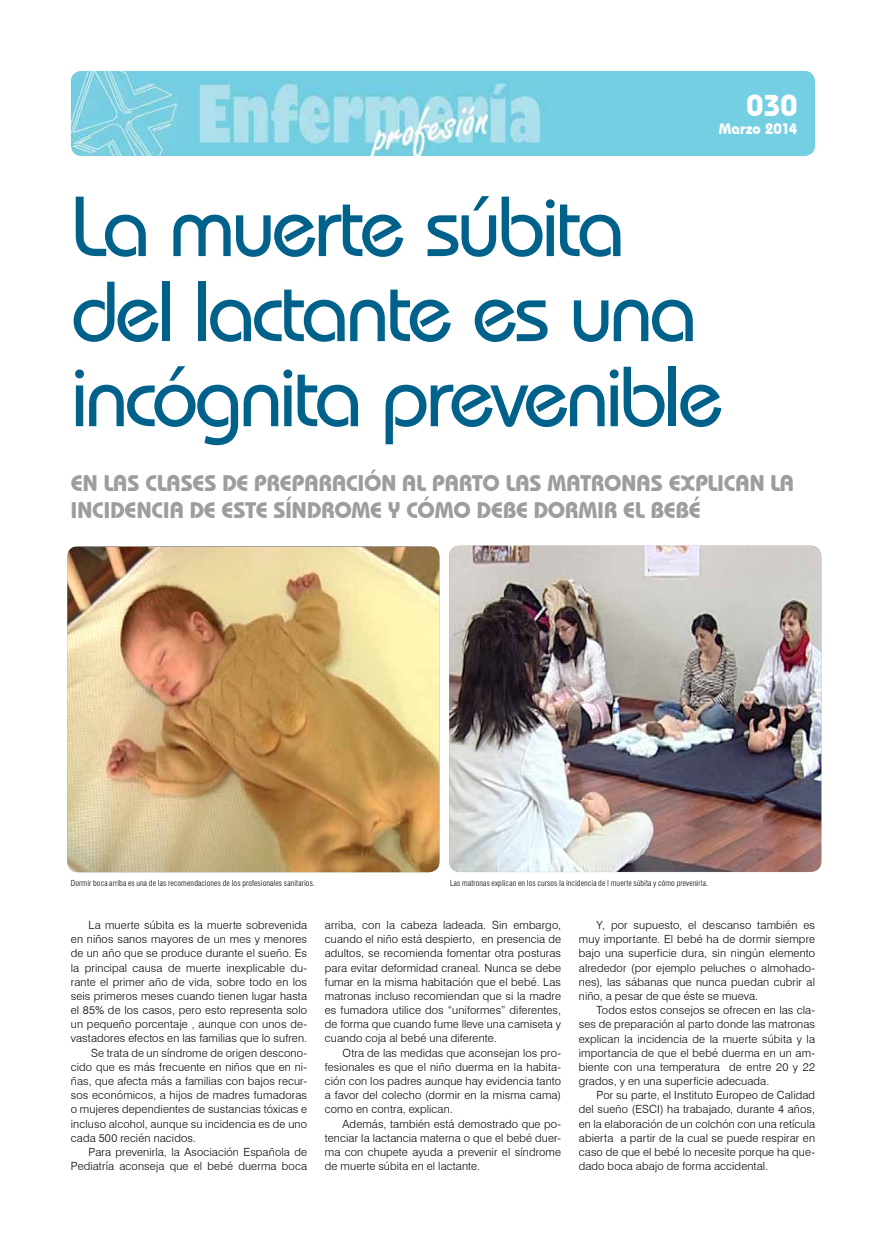
<style>
.page{position:relative;width:886px;height:1241px;background:#fff}
.page>*{position:absolute;margin:0;border:0;box-sizing:border-box;transform-origin:0 0}
.t1{font:500 85px/85px "Bauhaus IT Cby BT";letter-spacing:-.04em;color:#00628b}
.t2{font:700 30px "Bauhaus IT Cby BT";color:#fff}
.t3{font:700 22.5px/27px "Bauhaus IT Cby BT";color:#9d9d9c}
.t4{font:700 15px "Bauhaus IT Cby BT";color:#fff}
.t5{font:300 11.25px/14.1px "Swiss 721 BT";letter-spacing:.01em;color:#000;text-align:justify}
.t6{font:300 condensed 8.12px "Swiss 721 BT";letter-spacing:.015em;color:#000}
</style>
<div class="page">
<img style="left:71px;top:71px;width:744px;height:85px">
<img style="left:67px;top:547px;width:372px;height:325px">
<img style="left:449px;top:545px;width:372px;height:326px">
<h2 class="t2" style="left:746px;top:87px;width:52px">030</h2>
<h3 class="t4" style="left:719px;top:119px;width:80px">Marzo 2014</h3>
<h1 class="t1" style="left:71px;top:183px;width:654px">La muerte súbita del lactante es una incógnita prevenible</h1>
<h3 class="t3" style="left:71px;top:469px;width:725px">EN LAS CLASES DE PREPARACIÓN AL PARTO LAS MATRONAS EXPLICAN LA<br>INCIDENCIA DE ESTE SÍNDROME Y CÓMO DEBE DORMIR EL BEBÉ</h3>
<p class="t6" style="left:71px;top:877px;width:246px">Dormir boca arriba es una de las recomendaciones de los profesionales sanitarios.</p>
<p class="t6" style="left:450px;top:877px;width:259px">Las matronas explican en los cursos la incidencia de l muerte súbita y cómo prevenirla.</p>
<p class="t5" style="left:89px;top:917px;width:220px">La muerte súbita es la muerte sobrevenida</p>
<p class="t5" style="left:71px;top:931px;width:238px">en niños sanos mayores de un mes y menores</p>
<p class="t5" style="left:71px;top:946px;width:238px">de un año que se produce durante el sueño. Es</p>
<p class="t5" style="left:71px;top:960px;width:238px">la principal causa de muerte inexplicable du-</p>
<p class="t5" style="left:71px;top:974px;width:238px">rante el primer año de vida, sobre todo en los</p>
<p class="t5" style="left:71px;top:988px;width:238px">seis primeros meses cuando tienen lugar hasta</p>
<p class="t5" style="left:71px;top:1002px;width:238px">el 85% de los casos, pero esto representa solo</p>
<p class="t5" style="left:71px;top:1016px;width:238px">un pequeño porcentaje , aunque con unos de-</p>
<p class="t5" style="left:71px;top:1031px;width:238px">vastadores efectos en las familias que lo sufren.</p>
<p class="t5" style="left:91px;top:1045px;width:217px">Se trata de un síndrome de origen descono-</p>
<p class="t5" style="left:71px;top:1059px;width:238px">cido que es más frecuente en niños que en ni-</p>
<p class="t5" style="left:71px;top:1073px;width:238px">ñas, que afecta más a familias con bajos recur-</p>
<p class="t5" style="left:71px;top:1087px;width:238px">sos económicos, a hijos de madres fumadoras</p>
<p class="t5" style="left:71px;top:1101px;width:238px">o mujeres dependientes de sustancias tóxicas e</p>
<p class="t5" style="left:71px;top:1116px;width:238px">incluso alcohol, aunque su incidencia es de uno</p>
<p class="t5" style="left:71px;top:1130px;width:127px">cada 500 recién nacidos.</p>
<p class="t5" style="left:89px;top:1144px;width:220px">Para prevenirla, la Asociación Española de</p>
<p class="t5" style="left:71px;top:1158px;width:238px">Pediatría aconseja que el bebé duerma boca</p>
<p class="t5" style="left:325px;top:917px;width:238px">arriba, con la cabeza ladeada. Sin embargo, cuando el niño está despierto, en presencia de adultos, se recomienda fomentar otra posturas para evitar deformidad craneal. Nunca se debe fumar en la misma habitación que el bebé. Las matronas incluso recomiendan que si la madre es fumadora utilice dos “uniformes” diferentes, de forma que cuando fume lleve una camiseta y cuando coja al bebé una diferente.</p>
<p class="t5" style="left:325px;top:1045px;width:238px;text-indent:18px">Otra de las medidas que aconsejan los pro&shy;fesionales es que el niño duerma en la habita&shy;ción con los padres aunque hay evidencia tanto a favor del colecho (dormir en la misma cama) como en contra, explican.</p>
<p class="t5" style="left:325px;top:1116px;width:238px;text-indent:18px">Además, también está demostrado que po&shy;tenciar la lactancia materna o que el bebé duer&shy;ma con chupete ayuda a prevenir el síndrome de muerte súbita en el lactante.</p>
<p class="t5" style="left:579px;top:917px;width:238px;text-indent:18px">Y, por supuesto, el descanso también es muy importante. El bebé ha de dormir siempre bajo una superficie dura, sin ningún elemento alrededor (por ejemplo peluches o almohado&shy;nes), las sábanas que nunca puedan cubrir al niño, a pesar de que éste se mueva.</p>
<p class="t5" style="left:579px;top:1002px;width:238px;text-indent:18px">Todos estos consejos se ofrecen en las cla&shy;ses de preparación al parto donde las matronas explican la incidencia de la muerte súbita y la importancia de que el bebé duerma en un am&shy;biente con una temperatura de entre 20 y 22 grados, y en una superficie adecuada.</p>
<p class="t5" style="left:579px;top:1087px;width:238px;text-indent:18px">Por su parte, el Instituto Europeo de Calidad del sueño (ESCI) ha trabajado, durante 4 años, en la elaboración de un colchón con una retícula abierta a partir de la cual se puede respirar en caso de que el bebé lo necesite porque ha que&shy;dado boca abajo de forma accidental.</p>
</div>
